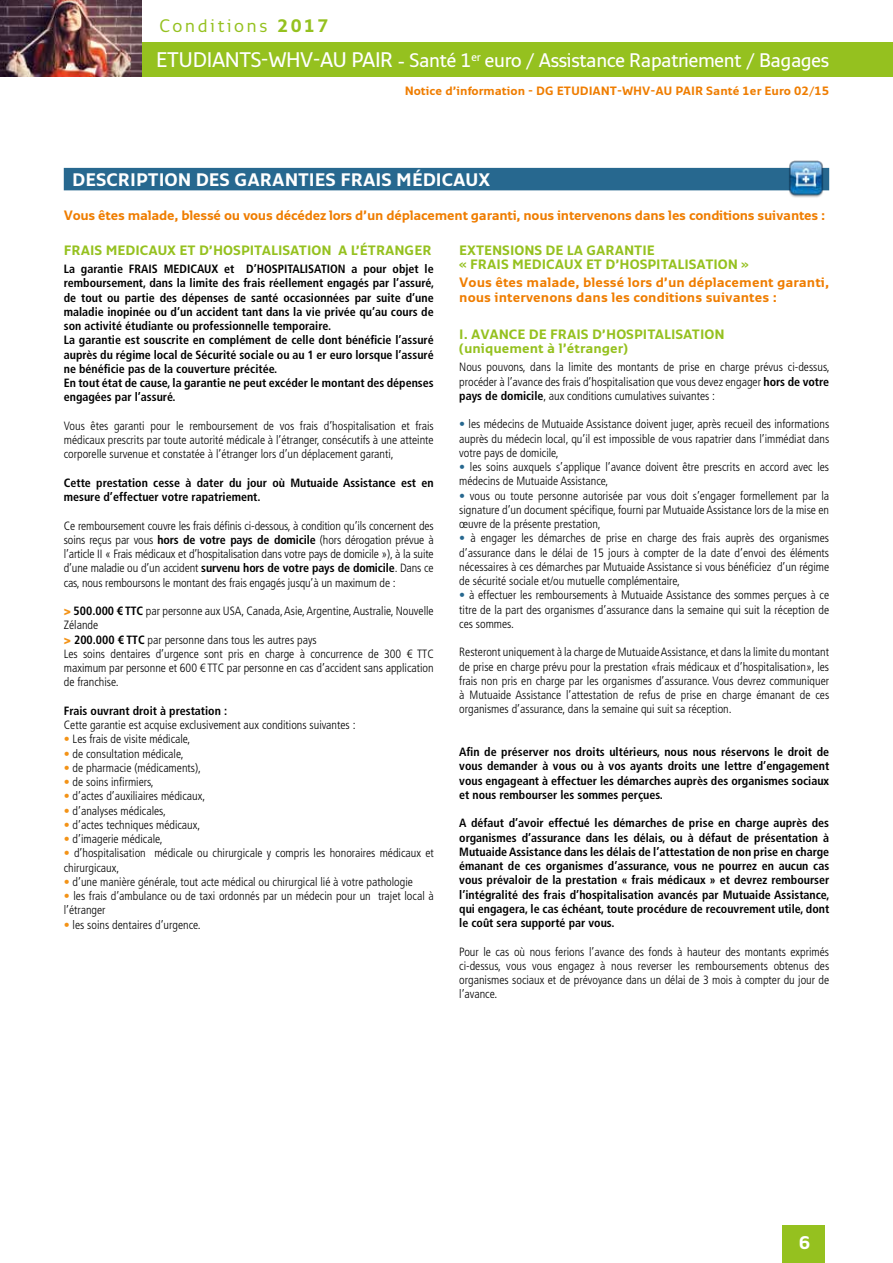
<style>
.page{position:relative;width:893px;height:1263px;background:#fff}
.page>*{position:absolute;margin:0;border:0;box-sizing:border-box;transform-origin:0 0}
.t1{font:600 19.5px "Monitor";letter-spacing:-.02em;color:#fff}
.t2{font:700 18.15px "Monitor";color:#fff}
.t3{font:700 18px "Monitor";color:#fff}
.t4{font:18px "Monitor";letter-spacing:.14em;color:#95c11f}
.t5{font:700 13.5px/14.2px "Monitor";color:#95c11f}
.t6{font:700 13.5px "Monitor";letter-spacing:-.02em;color:#ef7d00}
.t7{font:700 13.5px/14.2px "Monitor";color:#ef7d00}
.t8{font:300 condensed 12px/14.2px "Frutiger LT Std";color:#000;text-align:justify}
.t9{font:700 condensed 12px/14.2px "Frutiger LT Std";color:#000}
.t10{font:700 12px "Monitor";color:#ef7d00}
.s1{font-weight:700}
.s2{font-size:21px}
.s3{font-weight:900;font-stretch:normal;color:#f39317}
.s4{color:#f39317}
.s5{color:#27688f}
</style>
<div class="page">
<div style="left:64px;top:168px;width:765px;height:22px;background:#27688f"></div>
<img style="left:786px;top:160px;width:40px;height:38px">
<div style="left:0;top:43px;width:893px;height:34px;background:#95c11f"></div>
<div style="left:783px;top:1225px;width:42px;height:38px;background:#95c11f"></div>
<img style="left:0;top:0;width:141px;height:77px">
<h3 class="t4" style="left:159px;top:14px;width:171px">Conditions <span class="s1">2017</span></h3>
<h1 class="t1" style="left:156px;top:48px;width:674px"><span class="s2">ETUDIANTS-WHV-AU PAIR -</span> Santé 1<sup>er</sup> euro / Assistance Rapatriement / Bagages</h1>
<p class="t10" style="left:405px;top:83px;width:426px">Notice d’information - DG ETUDIANT-WHV-AU PAIR Santé 1er Euro 02/15</p>
<h3 class="t3" style="left:72px;top:168px;width:419px">DESCRIPTION DES GARANTIES FRAIS MÉDICAUX</h3>
<p class="t6" style="left:64px;top:207px;width:763px">Vous êtes malade, blessé ou vous décédez lors d’un déplacement garanti, nous intervenons dans les conditions suivantes :</p>
<p class="t5" style="left:64px;top:242px;width:369px">FRAIS MEDICAUX ET D’HOSPITALISATION A L’ÉTRANGER</p>
<p class="t9" style="left:64px;top:262px;width:372px">La garantie FRAIS MEDICAUX et D’HOSPITALISATION a pour objet le remboursement, dans la limite des frais réellement engagés par l’assuré, de tout ou partie des dépenses de santé occasionnées par suite d’une maladie inopinée ou d’un accident tant dans la vie privée qu’au cours de son activité étudiante ou professionnelle temporaire.<br>La garantie est souscrite en complément de celle dont bénéficie l’assuré auprès du régime local de Sécurité sociale ou au 1 er euro lorsque l’assuré ne bénéficie pas de la couverture précitée.<br>En tout état de cause, la garantie ne peut excéder le montant des dépenses engagées par l’assuré.</p>
<p class="t8" style="left:64px;top:419px;width:371px">Vous êtes garanti pour le remboursement de vos frais d’hospitalisation et frais médicaux prescrits par toute autorité médicale à l’étranger, consécutifs à une atteinte corporelle survenue et constatée à l’étranger lors d’un déplacement garanti,</p>
<p class="t9" style="left:64px;top:476px;width:371px">Cette prestation cesse à dater du jour où Mutuaide Assistance est en mesure d’effectuer votre rapatriement.</p>
<p class="t8" style="left:64px;top:519px;width:371px">Ce remboursement couvre les frais définis ci-dessous, à condition qu’ils concernent des soins reçus par vous <span class="s1">hors de votre pays de domicile</span> (hors dérogation prévue à l’article II « Frais médicaux et d’hospitalisation dans votre pays de domicile »), à la suite d’une maladie ou d’un accident <span class="s1">survenu hors de votre pays de domicile</span>. Dans ce cas, nous remboursons le montant des frais engagés jusqu’à un maximum de :</p>
<p class="t8" style="left:64px;top:604px;width:371px;text-align:left"><span class="s3">&gt;</span> <span class="s1">500.000 € TTC</span> par personne aux USA, Canada, Asie, Argentine, Australie, Nouvelle Zélande<br><span class="s3">&gt;</span> <span class="s1">200.000 € TTC</span> par personne dans tous les autres pays<br>Les soins dentaires d’urgence sont pris en charge à concurrence de 300 € TTC maximum par personne et 600 € TTC par personne en cas d’accident sans application de franchise.</p>
<p class="t9" style="left:64px;top:704px;width:165px">Frais ouvrant droit à prestation :</p>
<p class="t8" style="left:64px;top:718px;width:293px">Cette garantie est acquise exclusivement aux conditions suivantes :</p>
<p class="t8" style="left:64px;top:732px;width:128px"><span class="s4">•</span> Les frais de visite médicale,</p>
<p class="t8" style="left:64px;top:746px;width:121px"><span class="s4">•</span> de consultation médicale,</p>
<p class="t8" style="left:64px;top:761px;width:139px"><span class="s4">•</span> de pharmacie (médicaments),</p>
<p class="t8" style="left:64px;top:775px;width:92px"><span class="s4">•</span> de soins infirmiers,</p>
<p class="t8" style="left:64px;top:789px;width:143px"><span class="s4">•</span> d’actes d’auxiliaires médicaux,</p>
<p class="t8" style="left:64px;top:803px;width:104px"><span class="s4">•</span> d’analyses médicales,</p>
<p class="t8" style="left:64px;top:818px;width:138px"><span class="s4">•</span> d’actes techniques médicaux,</p>
<p class="t8" style="left:64px;top:832px;width:100px"><span class="s4">•</span> d’imagerie médicale,</p>
<p class="t8" style="left:64px;top:846px;width:371px"><span class="s4">•</span> d’hospitalisation médicale ou chirurgicale y compris les honoraires médicaux et chirurgicaux,</p>
<p class="t8" style="left:64px;top:875px;width:351px"><span class="s4">•</span> d’une manière générale, tout acte médical ou chirurgical lié à votre pathologie</p>
<p class="t8" style="left:64px;top:889px;width:371px"><span class="s4">•</span> les frais d’ambulance ou de taxi ordonnés par un médecin pour un trajet local à l’étranger</p>
<p class="t8" style="left:64px;top:917px;width:138px"><span class="s4">•</span> les soins dentaires d’urgence.</p>
<p class="t5" style="left:459px;top:242px;width:291px">EXTENSIONS DE LA GARANTIE<br>« FRAIS MEDICAUX ET D’HOSPITALISATION »</p>
<p class="t7" style="left:459px;top:275px;width:371px">Vous êtes malade, blessé lors d’un déplacement garanti, nous intervenons dans les conditions suivantes :</p>
<p class="t5" style="left:459px;top:326px;width:267px">I. AVANCE DE FRAIS D’HOSPITALISATION (uniquement à l’étranger)</p>
<p class="t8" style="left:459px;top:360px;width:372px">Nous pouvons, dans la limite des montants de prise en charge prévus ci-dessus, procéder à l’avance des frais d’hospitalisation que vous devez engager <span class="s1">hors de votre pays de domicile</span>, aux conditions cumulatives suivantes :</p>
<p class="t8" style="left:459px;top:417px;width:371px"><span class="s5">•</span> les médecins de Mutuaide Assistance doivent juger, après recueil des informations auprès du médecin local, qu’il est impossible de vous rapatrier dans l’immédiat dans votre pays de domicile,</p>
<p class="t8" style="left:459px;top:460px;width:371px"><span class="s5">•</span> les soins auxquels s’applique l’avance doivent être prescrits en accord avec les médecins de Mutuaide Assistance,</p>
<p class="t8" style="left:459px;top:489px;width:371px"><span class="s5">•</span> vous ou toute personne autorisée par vous doit s’engager formellement par la signature d’un document spécifique, fourni par Mutuaide Assistance lors de la mise en œuvre de la présente prestation,</p>
<p class="t8" style="left:459px;top:531px;width:371px"><span class="s5">•</span> à engager les démarches de prise en charge des frais auprès des organismes d’assurance dans le délai de 15 jours à compter de la date d’envoi des éléments nécessaires à ces démarches par Mutuaide Assistance si vous bénéficiez d’un régime de sécurité sociale et/ou mutuelle complémentaire,</p>
<p class="t8" style="left:459px;top:588px;width:371px"><span class="s5">•</span> à effectuer les remboursements à Mutuaide Assistance des sommes perçues à ce titre de la part des organismes d’assurance dans la semaine qui suit la réception de ces sommes.</p>
<p class="t8" style="left:459px;top:645px;width:371px">Resteront uniquement à la charge de Mutuaide Assistance, et dans la limite du montant de prise en charge prévu pour la prestation «frais médicaux et d’hospitalisation», les frais non pris en charge par les organismes d’assurance. Vous devrez communiquer à Mutuaide Assistance l’attestation de refus de prise en charge émanant de ces organismes d’assurance, dans la semaine qui suit sa réception.</p>
<p class="t9" style="left:459px;top:745px;width:371px;text-align:justify">Afin de préserver nos droits ultérieurs, nous nous réservons le droit de vous demander à vous ou à vos ayants droits une lettre d’engagement vous engageant à effectuer les démarches auprès des organismes sociaux et nous rembourser les sommes perçues.</p>
<p class="t9" style="left:459px;top:816px;width:372px;text-align:justify">A défaut d’avoir effectué les démarches de prise en charge auprès des organismes d’assurance dans les délais, ou à défaut de présentation à Mutuaide Assistance dans les délais de l’attestation de non prise en charge émanant de ces organismes d’assurance, vous ne pourrez en aucun cas vous prévaloir de la prestation « frais médicaux » et devrez rembourser l’intégralité des frais d’hospitalisation avancés par Mutuaide Assistance, qui engagera, le cas échéant, toute procédure de recouvrement utile, dont le coût sera supporté par vous.</p>
<p class="t8" style="left:459px;top:944px;width:371px">Pour le cas où nous ferions l’avance des fonds à hauteur des montants exprimés ci-dessus, vous vous engagez à nous reverser les remboursements obtenus des organismes sociaux et de prévoyance dans un délai de 3 mois à compter du jour de l’avance.</p>
<h2 class="t2" style="left:799px;top:1232px;width:13px">6</h2>
</div>
